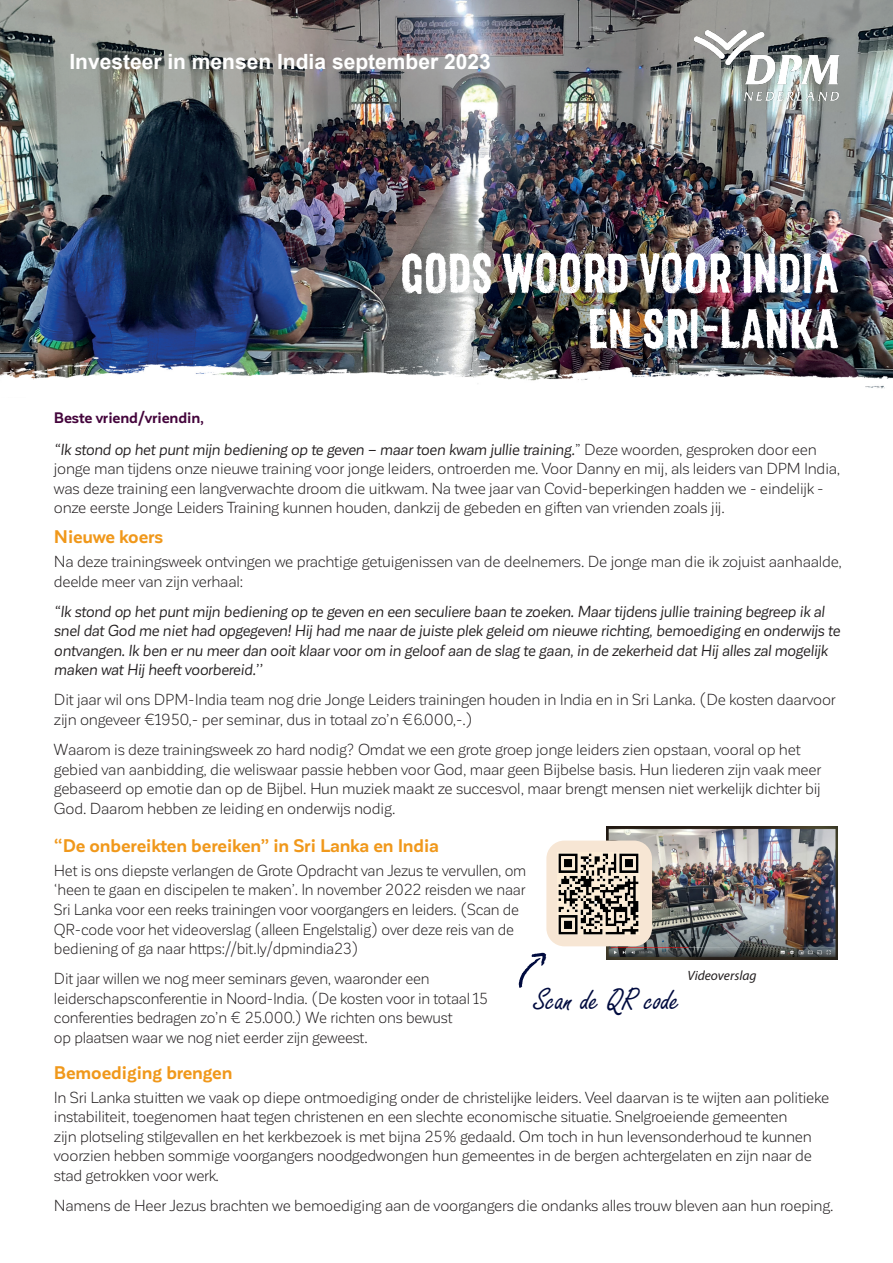
<style>
.page{position:relative;width:893px;height:1263px;background:#fff}
.page>*{position:absolute;margin:0;border:0;box-sizing:border-box;transform-origin:0 0}
.t1{font:54px "Canvas 3 D Sans Kerned";color:#fff}
.t2{font:33.3px "Freestyle Script";color:#000b3f}
.t3{font:700 21px "Arial";color:#fff}
.t4{font:700 18px "Corporative Sans";letter-spacing:-.01em;color:#f0981b}
.t5{font:15.75px/19.5px "Corporative Sans";letter-spacing:-.015em;color:#231f20}
.t6{font:italic 15.75px/19.5px "Corporative Sans";letter-spacing:-.01em;color:#231f20}
.t7{font:700 15px "Corporative Sans";letter-spacing:-.01em;color:#44053c}
.t8{font:italic 13.5px "Myriad Pro";color:#231f20}
.s1{font-style:italic}
</style>
<div class="page">
<img style="left:0;top:0;width:893px;height:354px">
<img style="left:0;top:354px;width:893px;height:35px">
<img style="left:695px;top:31px;width:145px;height:69px">
<svg style="left:519px;top:953px;width:28px;height:35px"></svg>
<img style="left:607px;top:826px;width:230px;height:133px">
<div style="left:546px;top:840px;width:106px;height:106px;background:#f7e6d4;border-radius:18px"></div>
<img style="left:558px;top:853px;width:81px;height:82px">
<p class="t3" style="left:69px;top:48px;width:423px">Investeer in mensen India september 2023</p>
<p class="t1" style="left:400px;top:240px;width:439px">GODS WOORD VOOR INDIA</p>
<p class="t1" style="left:588px;top:296px;width:252px">EN SRI-LANKA</p>
<p class="t7" style="left:54px;top:409px;width:152px">Beste vriend/vriendin,</p>
<p class="t5" style="left:54px;top:440px;width:788px"><span class="s1">“Ik stond op het punt mijn bediening op te geven – maar toen kwam jullie training.</span>” Deze woorden, gesproken door een jonge man tijdens onze nieuwe training voor jonge leiders, ontroerden me. Voor Danny en mij, als leiders van DPM India, was deze training een langverwachte droom die uitkwam. Na twee jaar van Covid-beperkingen hadden we - eindelijk - onze eerste Jonge Leiders Training kunnen houden, dankzij de gebeden en giften van vrienden zoals jij.</p>
<p class="t4" style="left:54px;top:527px;width:111px">Nieuwe koers</p>
<p class="t5" style="left:54px;top:552px;width:789px">Na deze trainingsweek ontvingen we prachtige getuigenissen van de deelnemers. De jonge man die ik zojuist aanhaalde, deelde meer van zijn verhaal:</p>
<p class="t6" style="left:54px;top:602px;width:788px">“Ik stond op het punt mijn bediening op te geven en een seculiere baan te zoeken. Maar tijdens jullie training begreep ik al snel dat God me niet had opgegeven! Hij had me naar de juiste plek geleid om nieuwe richting, bemoediging en onderwijs te ontvangen. Ik ben er nu meer dan ooit klaar voor om in geloof aan de slag te gaan, in de zekerheid dat Hij alles zal mogelijk maken wat Hij heeft voorbereid.’’</p>
<p class="t5" style="left:54px;top:690px;width:783px">Dit jaar wil ons DPM-India team nog drie Jonge Leiders trainingen houden in India en in Sri Lanka. (De kosten daarvoor zijn ongeveer €1950,- per seminar, dus in totaal zo’n €6.000,-.)</p>
<p class="t5" style="left:54px;top:740px;width:769px">Waarom is deze trainingsweek zo hard nodig? Omdat we een grote groep jonge leiders zien opstaan, vooral op het gebied van aanbidding, die weliswaar passie hebben voor God, maar geen Bijbelse basis. Hun liederen zijn vaak meer gebaseerd op emotie dan op de Bijbel. Hun muziek maakt ze succesvol, maar brengt mensen niet werkelijk dichter bij God. Daarom hebben ze leiding en onderwijs nodig.</p>
<p class="t4" style="left:54px;top:836px;width:386px">“De onbereikten bereiken” in Sri Lanka en India</p>
<p class="t5" style="left:54px;top:861px;width:474px">Het is ons diepste verlangen de Grote Opdracht van Jezus te vervullen, om ‘heen te gaan en discipelen te maken’. In november 2022 reisden we naar Sri Lanka voor een reeks trainingen voor voorgangers en leiders. (Scan de QR-code voor het videoverslag (alleen Engelstalig) over deze reis van de bediening of ga naar https://bit.ly/dpmindia23)</p>
<p class="t5" style="left:54px;top:969px;width:436px">Dit jaar willen we nog meer seminars geven, waaronder een leiderschapsconferentie in Noord-India. (De kosten voor in totaal 15 conferenties bedragen zo’n € 25.000.) We richten ons bewust</p>
<p class="t5" style="left:54px;top:1027px;width:315px">op plaatsen waar we nog niet eerder zijn geweest.</p>
<p class="t4" style="left:54px;top:1063px;width:180px">Bemoediging brengen</p>
<p class="t5" style="left:54px;top:1088px;width:777px">In Sri Lanka stuitten we vaak op diepe ontmoediging onder de christelijke leiders. Veel daarvan is te wijten aan politieke instabiliteit, toegenomen haat tegen christenen en een slechte economische situatie. Snelgroeiende gemeenten<br>zijn plotseling stilgevallen en het kerkbezoek is met bijna 25% gedaald. Om toch in hun levensonderhoud te kunnen voorzien hebben sommige voorgangers noodgedwongen hun gemeentes in de bergen achtergelaten en zijn naar de stad getrokken voor werk.</p>
<p class="t5" style="left:54px;top:1196px;width:781px">Namens de Heer Jezus brachten we bemoediging aan de voorgangers die ondanks alles trouw bleven aan hun roeping.</p>
<p class="t8" style="left:687px;top:967px;width:71px">Videoverslag</p>
<p class="t2" style="left:534px;top:982px;width:147px">Scan de QR code</p>
</div>
